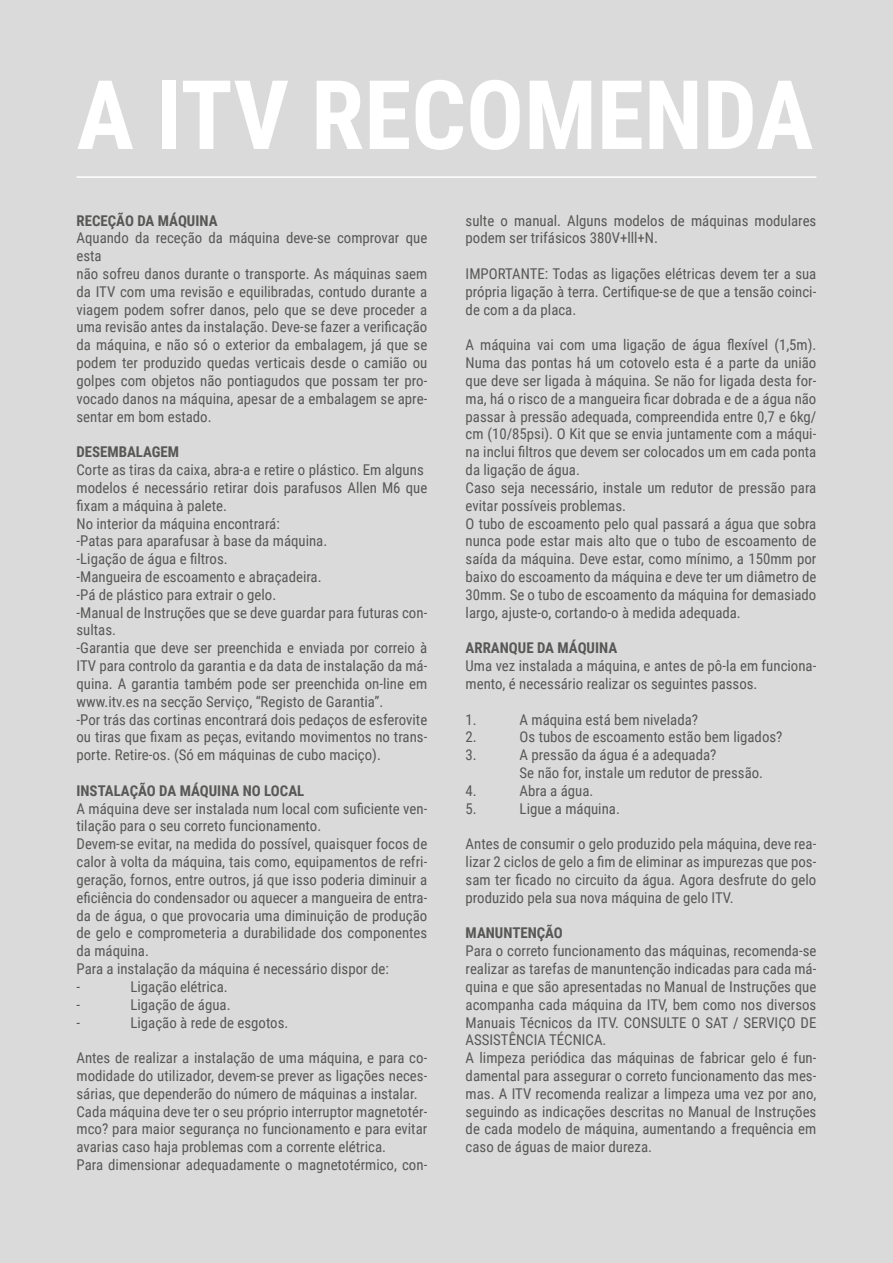
<style>
.page{position:relative;width:893px;height:1263px;background:#dadada}
.page>*{position:absolute;margin:0;border:0;box-sizing:border-box;transform-origin:0 0}
.t1{font:700 96px "Roboto Condensed";color:#fff}
.t2{font:14.85px/17.9px "Roboto Condensed";color:#575756}
.t3{font:700 14.85px "Roboto Condensed";color:#575756}
</style>
<div class="page">
<hr style="left:77px;top:176px;width:739px;height:2px;background:#fff">
<h1 class="t1" style="left:77px;top:48px;width:738px">A ITV RECOMENDA</h1>
<p class="t3" style="left:77px;top:210px;width:143px">RECEÇÃO DA MÁQUINA</p>
<p class="t2" style="left:77px;top:229px;width:352px">Aquando da receção da máquina deve-se comprovar que esta<br>não sofreu danos durante o transporte. As máquinas saem da ITV com uma revisão e equilibradas, contudo durante a viagem podem sofrer danos, pelo que se deve proceder a uma revisão antes da instalação. Deve-se fazer a verificação da máquina, e não só o exterior da embalagem, já que se podem ter produzido quedas verticais desde o camião ou golpes com objetos não pontiagudos que possam ter pro&shy;vocado danos na máquina, apesar de a embalagem se apre&shy;sentar em bom estado.</p>
<p class="t3" style="left:77px;top:441px;width:104px">DESEMBALAGEM</p>
<p class="t2" style="left:77px;top:460px;width:352px">Corte as tiras da caixa, abra-a e retire o plástico. Em alguns modelos é necessário retirar dois parafusos Allen M6 que fixam a máquina à palete.<br>No interior da máquina encontrará:<br>-Patas para aparafusar à base da máquina.<br>-Ligação de água e filtros.<br>-Mangueira de escoamento e abraçadeira.<br>-Pá de plástico para extrair o gelo.<br>-Manual de Instruções que se deve guardar para futuras con&shy;sultas.<br>-Garantia que deve ser preenchida e enviada por correio à ITV para controlo da garantia e da data de instalação da má&shy;quina. A garantia também pode ser preenchida on-line em www.itv.es na secção Serviço, “Registo de Garantia”.<br>-Por trás das cortinas encontrará dois pedaços de esferovite ou tiras que fixam as peças, evitando movimentos no trans&shy;porte. Retire-os. (Só em máquinas de cubo maciço).</p>
<p class="t3" style="left:77px;top:780px;width:229px">INSTALAÇÃO DA MÁQUINA NO LOCAL</p>
<p class="t2" style="left:77px;top:799px;width:352px">A máquina deve ser instalada num local com suficiente ven&shy;tilação para o seu correto funcionamento.<br>Devem-se evitar, na medida do possível, quaisquer focos de calor à volta da máquina, tais como, equipamentos de refri&shy;geração, fornos, entre outros, já que isso poderia diminuir a eficiência do condensador ou aquecer a mangueira de entra&shy;da de água, o que provocaria uma diminuição de produção de gelo e comprometeria a durabilidade dos componentes da máquina.<br>Para a instalação da máquina é necessário dispor de:<br>-</p>
<p class="t2" style="left:131px;top:977px;width:99px">Ligação elétrica.</p>
<p class="t2" style="left:77px;top:995px;width:5px">-</p>
<p class="t2" style="left:131px;top:995px;width:102px">Ligação de água.</p>
<p class="t2" style="left:77px;top:1013px;width:5px">-</p>
<p class="t2" style="left:131px;top:1013px;width:159px">Ligação à rede de esgotos.</p>
<p class="t2" style="left:77px;top:1048px;width:352px">Antes de realizar a instalação de uma máquina, e para co&shy;modidade do utilizador, devem-se prever as ligações neces&shy;sárias, que dependerão do número de máquinas a instalar.<br>Cada máquina deve ter o seu próprio interruptor magnetotér&shy;mco? para maior segurança no funcionamento e para evitar avarias caso haja problemas com a corrente elétrica.<br>Para dimensionar adequadamente o magnetotérmico, con-</p>
<p class="t2" style="left:466px;top:211px;width:352px">sulte o manual. Alguns modelos de máquinas modulares podem ser trifásicos 380V+lll+N.</p>
<p class="t2" style="left:466px;top:264px;width:352px;text-align:justify">IMPORTANTE: Todas as ligações elétricas devem ter a sua própria ligação à terra. Certifique-se de que a tensão coinci&shy;de com a da placa.</p>
<p class="t2" style="left:466px;top:335px;width:352px">A máquina vai com uma ligação de água flexível (1,5m).<br>Numa das pontas há um cotovelo esta é a parte da união que deve ser ligada à máquina. Se não for ligada desta for&shy;ma, há o risco de a mangueira ficar dobrada e de a água não passar à pressão adequada, compreendida entre 0,7 e 6kg/ cm (10/85psi). O Kit que se envia juntamente com a máqui&shy;na inclui filtros que devem ser colocados um em cada ponta da ligação de água.<br>Caso seja necessário, instale um redutor de pressão para evitar possíveis problemas.<br>O tubo de escoamento pelo qual passará a água que sobra nunca pode estar mais alto que o tubo de escoamento de saída da máquina. Deve estar, como mínimo, a 150mm por baixo do escoamento da máquina e deve ter um diâmetro de 30mm. Se o tubo de escoamento da máquina for demasiado largo, ajuste-o, cortando-o à medida adequada.</p>
<p class="t3" style="left:466px;top:637px;width:153px">ARRANQUE DA MÁQUINA</p>
<p class="t2" style="left:466px;top:656px;width:352px">Uma vez instalada a máquina, e antes de pô-la em funciona&shy;mento, é necessário realizar os seguintes passos.</p>
<p class="t2" style="left:466px;top:710px;width:13px">1.</p>
<p class="t2" style="left:520px;top:710px;width:180px">A máquina está bem nivelada?</p>
<p class="t2" style="left:466px;top:728px;width:13px">2.</p>
<p class="t2" style="left:520px;top:728px;width:264px">Os tubos de escoamento estão bem ligados?</p>
<p class="t2" style="left:466px;top:745px;width:13px">3.</p>
<p class="t2" style="left:520px;top:745px;width:245px">A pressão da água é a adequada?<br>Se não for, instale um redutor de pressão.</p>
<p class="t2" style="left:466px;top:781px;width:13px">4.</p>
<p class="t2" style="left:520px;top:781px;width:75px">Abra a água.</p>
<p class="t2" style="left:466px;top:799px;width:13px">5.</p>
<p class="t2" style="left:520px;top:799px;width:102px">Ligue a máquina.</p>
<p class="t2" style="left:466px;top:834px;width:352px;text-align:justify">Antes de consumir o gelo produzido pela máquina, deve rea&shy;lizar 2 ciclos de gelo a fim de eliminar as impurezas que pos&shy;sam ter ficado no circuito da água. Agora desfrute do gelo produzido pela sua nova máquina de gelo ITV.</p>
<p class="t3" style="left:466px;top:923px;width:99px">MANUNTENÇÃO</p>
<p class="t2" style="left:466px;top:941px;width:352px">Para o correto funcionamento das máquinas, recomenda-se realizar as tarefas de manuntenção indicadas para cada má&shy;quina e que são apresentadas no Manual de Instruções que acompanha cada máquina da ITV, bem como nos diversos Manuais Técnicos da ITV. CONSULTE O SAT / SERVIÇO DE ASSISTÊNCIA TÉCNICA.<br>A limpeza periódica das máquinas de fabricar gelo é fun&shy;damental para assegurar o correto funcionamento das mes&shy;mas. A ITV recomenda realizar a limpeza uma vez por ano, seguindo as indicações descritas no Manual de Instruções de cada modelo de máquina, aumentando a frequência em caso de águas de maior dureza.</p>
</div>
